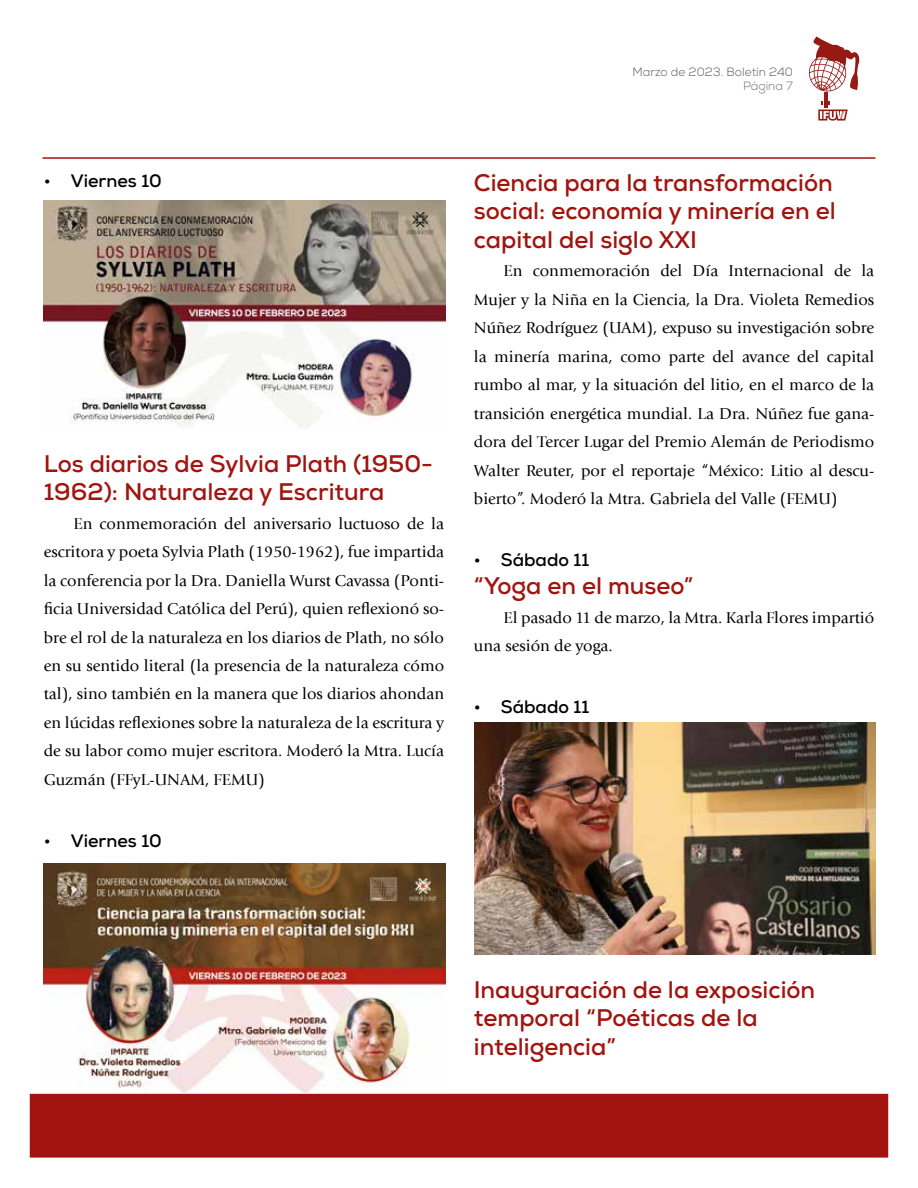
<style>
.page{position:relative;width:918px;height:1188px;background:#fff}
.page>*{position:absolute;margin:0;border:0;box-sizing:border-box;transform-origin:0 0}
.t1{font:700 24px/28.5px "Nexa";color:#a1140f}
.t2{font:700 18px "Nexa";color:#000}
.t3{font:16.5px/28.5px "Giovanni LT";color:#000;text-align:justify}
.t4{font:300 12px "Nexa";color:#575756}
.t5{font:300 12px "Nexa";color:#706f6f}
</style>
<div class="page">
<div style="left:30px;top:1094px;width:858px;height:64px;background:#a1140f"></div>
<hr style="left:43px;top:157px;width:832px;height:2px;background:#a11510">
<svg style="left:808px;top:37px;width:52px;height:84px"></svg>
<img style="left:44px;top:200px;width:401px;height:226px">
<img style="left:474px;top:723px;width:402px;height:232px">
<img style="left:44px;top:863px;width:401px;height:229px">
<p class="t4" style="left:633px;top:64px;width:162px">Marzo de 2023. Boletín 240</p>
<p class="t5" style="left:743px;top:79px;width:51px">Página 7</p>
<p class="t2" style="left:44px;top:169px;width:120px">• Viernes 10</p>
<h1 class="t1" style="left:44px;top:449px;width:391px">Los diarios de Sylvia Plath (1950-<br>1962): Naturaleza y Escritura</h1>
<p class="t3" style="left:44px;top:509px;width:402px;text-indent:30px">En conmemoración del aniversario luctuoso de la escritora y poeta Sylvia Plath (1950-1962), fue impartida la conferencia por la Dra. Daniella Wurst Cavassa (Ponti&shy;ficia Universidad Católica del Perú), quien reflexionó so&shy;bre el rol de la naturaleza en los diarios de Plath, no sólo en su sentido literal (la presencia de la naturaleza cómo tal), sino también en la manera que los diarios ahondan en lúcidas reflexiones sobre la naturaleza de la escritura y de su labor como mujer escritora. Moderó la Mtra. Lucía Guzmán (FFyL-UNAM, FEMU)</p>
<p class="t2" style="left:44px;top:829px;width:120px">• Viernes 10</p>
<h1 class="t1" style="left:474px;top:168px;width:363px">Ciencia para la transformación social: economía y minería en el capital del siglo XXI</h1>
<p class="t3" style="left:474px;top:257px;width:402px;text-indent:30px">En conmemoración del Día Internacional de la Mujer y la Niña en la Ciencia, la Dra. Violeta Remedios Núñez Rodríguez (UAM), expuso su investigación sobre la minería marina, como parte del avance del capital rumbo al mar, y la situación del litio, en el marco de la transición energética mundial. La Dra. Núñez fue gana&shy;dora del Tercer Lugar del Premio Alemán de Periodismo Walter Reuter, por el reportaje “México: Litio al descu&shy;bierto”. Moderó la Mtra. Gabriela del Valle (FEMU)</p>
<p class="t2" style="left:474px;top:548px;width:117px">• Sábado 11</p>
<h1 class="t1" style="left:474px;top:572px;width:221px">“Yoga en el museo”</h1>
<p class="t3" style="left:474px;top:603px;width:402px;text-indent:30px">El pasado 11 de marzo, la Mtra. Karla Flores impartió una sesión de yoga.</p>
<p class="t2" style="left:474px;top:695px;width:117px">• Sábado 11</p>
<h1 class="t1" style="left:474px;top:975px;width:343px">Inauguración de la exposición temporal “Poéticas de la inteligencia”</h1>
</div>
